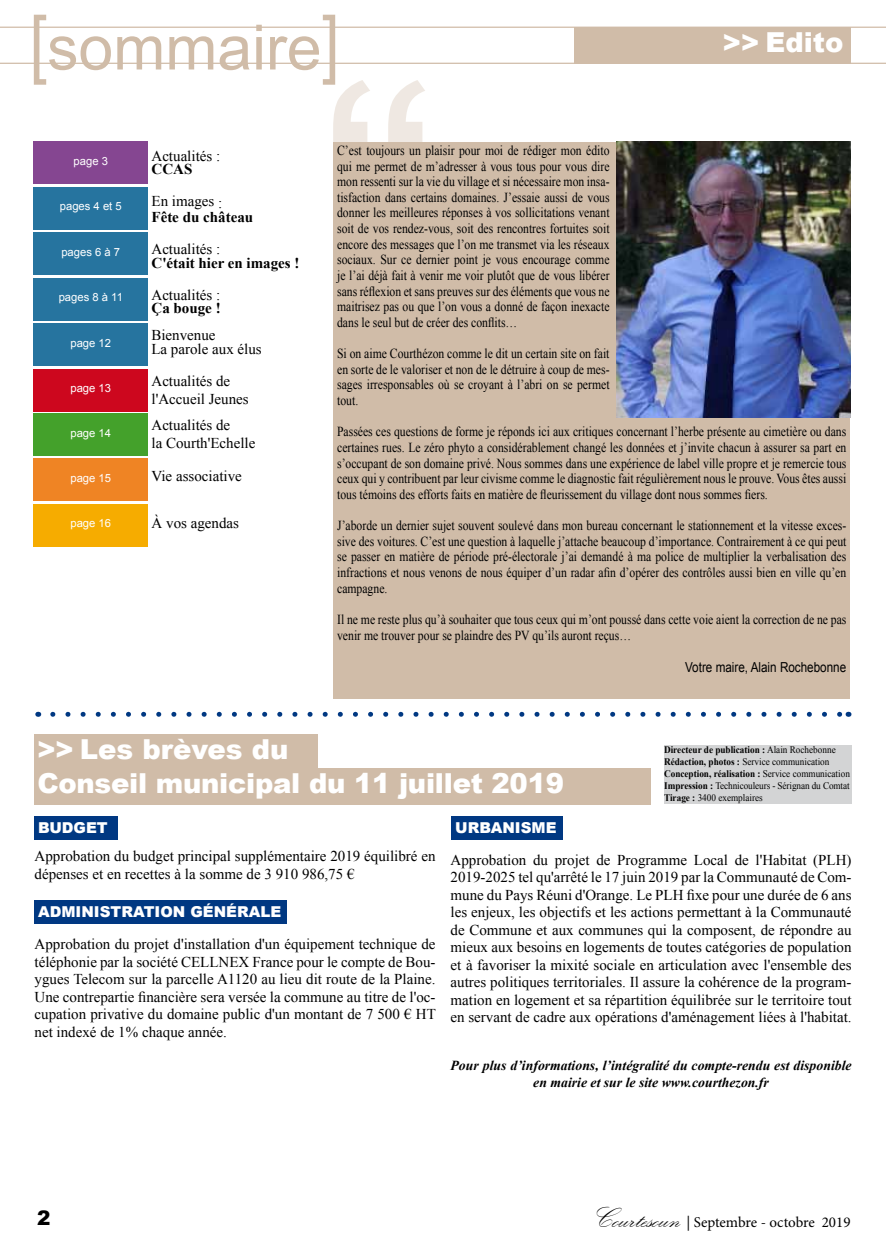
<style>
.page{position:relative;width:886px;height:1241px;background:#fff}
.page>*{position:absolute;margin:0;border:0;box-sizing:border-box;transform-origin:0 0}
.t1{font:62.5px "Arial";color:#d0bca8}
.t2{font:900 27.5px "Arial";letter-spacing:-.01em;color:#fff}
.t3{font:900 20px "Arial";color:#000}
.t4{font:15px/17.5px "Times New Roman";color:#000}
.t5{font:700 15px "Times New Roman";color:#000}
.t6{font:900 15px "Arial";color:#fff}
.t7{font:15px "Minion Pro";letter-spacing:-.005em;color:#000}
.t8{font:13.75px/15.6px "Times New Roman";color:#000;text-align:justify;scale:.85 1}
.t9{font:italic 700 13.75px/16.5px "Times New Roman";color:#000;text-align:center}
.t10{font:13.75px "Arial";color:#000;scale:.85 1}
.t11{font:11.25px "Arial";color:#fff}
.t12{font:10px/12px "Times New Roman";color:#000;scale:.92 1}
.s1{font-size:76.5px}
.s2{font-weight:700}
.s3{font-family:"Kunstler Script";font-size:30px}
</style>
<div class="page">
<svg style="left:53px;top:711px;width:787px;height:5px"></svg>
<div style="left:34px;top:734px;width:283px;height:34px;background:#d0bca8"></div>
<div style="left:664px;top:744px;width:187px;height:59px;background:#d3d4d5"></div>
<div style="left:573px;top:27px;width:277px;height:36px;background:#d0bca8"></div>
<hr style="left:0;top:27px;width:886px;height:1px;background:#d0bca8">
<hr style="left:0;top:63px;width:886px;height:1px;background:#d0bca8">
<div style="left:34px;top:768px;width:617px;height:36px;background:#d0bca8"></div>
<svg style="left:333px;top:80px;width:92px;height:74px"></svg>
<div style="left:334px;top:142px;width:516px;height:556px;background:#d0bca8"></div>
<div style="left:34px;top:278px;width:114px;height:43px;background:#26749f"></div>
<div style="left:34px;top:233px;width:114px;height:42px;background:#26749f"></div>
<div style="left:34px;top:142px;width:114px;height:42px;background:#854691"></div>
<div style="left:34px;top:187px;width:114px;height:42px;background:#26749f"></div>
<div style="left:34px;top:504px;width:114px;height:42px;background:#f6ac00"></div>
<div style="left:34px;top:458px;width:114px;height:43px;background:#ef8424"></div>
<div style="left:34px;top:324px;width:114px;height:42px;background:#26749f"></div>
<div style="left:34px;top:413px;width:114px;height:43px;background:#44a12b"></div>
<div style="left:35px;top:815px;width:83px;height:24px;background:#003882"></div>
<div style="left:35px;top:899px;width:252px;height:24px;background:#003882"></div>
<div style="left:34px;top:369px;width:114px;height:42px;background:#cd071e"></div>
<div style="left:452px;top:816px;width:111px;height:23px;background:#003882"></div>
<img style="left:617px;top:142px;width:233px;height:275px">
<h1 class="t1" style="left:30px;top:7px;width:311px"><span class="s1">[</span>sommaire<span class="s1">]</span></h1>
<h2 class="t2" style="left:723px;top:22px;width:122px">&gt;&gt; Edito</h2>
<p class="t11" style="left:74px;top:153px;width:36px">page 3</p>
<p class="t11" style="left:60px;top:199px;width:63px">pages 4 et 5</p>
<p class="t11" style="left:61px;top:244px;width:60px">pages 6 à 7</p>
<p class="t11" style="left:59px;top:290px;width:66px">pages 8 à 11</p>
<p class="t11" style="left:70px;top:335px;width:42px">page 12</p>
<p class="t11" style="left:70px;top:380px;width:42px">page 13</p>
<p class="t11" style="left:70px;top:425px;width:42px">page 14</p>
<p class="t11" style="left:70px;top:470px;width:42px">page 15</p>
<p class="t11" style="left:70px;top:516px;width:42px">page 16</p>
<p class="t4" style="left:151px;top:146px;width:70px">Actualités :</p>
<p class="t5" style="left:151px;top:159px;width:42px">CCAS</p>
<p class="t4" style="left:151px;top:192px;width:72px">En images :</p>
<p class="t5" style="left:151px;top:206px;width:103px">Fête du château</p>
<p class="t4" style="left:151px;top:240px;width:70px">Actualités :</p>
<p class="t5" style="left:151px;top:252px;width:150px">C'était hier en images !</p>
<p class="t4" style="left:151px;top:286px;width:70px">Actualités :</p>
<p class="t5" style="left:151px;top:298px;width:71px">Ça bouge !</p>
<p class="t4" style="left:151px;top:328px;width:112px;line-height:13.5px">Bienvenue<br>La parole aux élus</p>
<p class="t4" style="left:151px;top:371px;width:99px;line-height:18px">Actualités de l'Accueil Jeunes</p>
<p class="t4" style="left:151px;top:416px;width:105px;line-height:18px">Actualités de<br>la Courth'Echelle</p>
<p class="t4" style="left:151px;top:466px;width:92px">Vie associative</p>
<p class="t4" style="left:152px;top:513px;width:89px">À vos agendas</p>
<p class="t8" style="left:337px;top:142px;width:322px">C’est toujours un plaisir pour moi de rédiger mon édito qui me permet de m’adresser à vous tous pour vous dire mon ressenti sur la vie du village et si nécessaire mon insa&shy;tisfaction dans certains domaines. J’essaie aussi de vous donner les meilleures réponses à vos sollicitations venant soit de vos rendez-vous, soit des rencontres fortuites soit encore des messages que l’on me transmet via les réseaux sociaux. Sur ce dernier point je vous encourage comme je l’ai déjà fait à venir me voir plutôt que de vous libérer sans réflexion et sans preuves sur des éléments que vous ne maitrisez pas ou que l’on vous a donné de façon inexacte dans le seul but de créer des conflits…</p>
<p class="t8" style="left:337px;top:345px;width:322px">Si on aime Courthézon comme le dit un certain site on fait en sorte de le valoriser et non de le détruire à coup de mes&shy;sages irresponsables où se croyant à l’abri on se permet tout.</p>
<p class="t8" style="left:337px;top:423px;width:600px">Passées ces questions de forme je réponds ici aux critiques concernant l’herbe présente au cimetière ou dans certaines rues. Le zéro phyto a considérablement changé les données et j’invite chacun à assurer sa part en s’occupant de son domaine privé. Nous sommes dans une expérience de label ville propre et je remercie tous ceux qui y contribuent par leur civisme comme le diagnostic fait régulièrement nous le prouve. Vous êtes aussi tous témoins des efforts faits en matière de fleurissement du village dont nous sommes fiers.</p>
<p class="t8" style="left:337px;top:517px;width:601px">J’aborde un dernier sujet souvent soulevé dans mon bureau concernant le stationnement et la vitesse exces&shy;sive des voitures. C’est une question à laquelle j’attache beaucoup d’importance. Contrairement à ce qui peut se passer en matière de période pré-électorale j’ai demandé à ma police de multiplier la verbalisation des infractions et nous venons de nous équiper d’un radar afin d’opérer des contrôles aussi bien en ville qu’en campagne.</p>
<p class="t8" style="left:337px;top:611px;width:601px">Il ne me reste plus qu’à souhaiter que tous ceux qui m’ont poussé dans cette voie aient la correction de ne pas venir me trouver pour se plaindre des PV qu’ils auront reçus…</p>
<p class="t10" style="left:685px;top:657px;width:191px">Votre maire, Alain Rochebonne</p>
<h2 class="t2" style="left:37px;top:729px;width:253px">&gt;&gt; Les brèves du</h2>
<p class="t12" style="left:664px;top:743px;width:203px"><span class="s2">Directeur de publication :</span> Alain Rochebonne <span class="s2">Rédaction, photos :</span> Service communication <span class="s2">Conception, réalisation :</span> Service communication <span class="s2">Impression :</span> Technicouleurs - Sérignan du Comtat <span class="s2">Tirage :</span> 3400 exemplaires</p>
<h2 class="t2" style="left:37px;top:763px;width:528px">Conseil municipal du 11 juillet 2019</h2>
<p class="t6" style="left:38px;top:816px;width:71px">BUDGET</p>
<p class="t4" style="left:35px;top:847px;width:402px">Approbation du budget principal supplémentaire 2019 équilibré en dépenses et en recettes à la somme de 3 910 986,75 €</p>
<p class="t6" style="left:38px;top:900px;width:245px">ADMINISTRATION GÉNÉRALE</p>
<p class="t4" style="left:35px;top:934px;width:403px;text-align:justify">Approbation du projet d'installation d'un équipement technique de téléphonie par la société CELLNEX France pour le compte de Bou&shy;ygues Telecom sur la parcelle A1120 au lieu dit route de la Plaine.<br>Une contrepartie financière sera versée la commune au titre de l'oc&shy;cupation privative du domaine public d'un montant de 7 500 € HT net indexé de 1% chaque année.</p>
<p class="t6" style="left:455px;top:817px;width:103px">URBANISME</p>
<p class="t4" style="left:450px;top:850px;width:402px;text-align:justify">Approbation du projet de Programme Local de l'Habitat (PLH)<br>2019-2025 tel qu'arrêté le 17 juin 2019 par la Communauté de Com&shy;mune du Pays Réuni d'Orange. Le PLH fixe pour une durée de 6 ans les enjeux, les objectifs et les actions permettant à la Communauté de Commune et aux communes qui la composent, de répondre au mieux aux besoins en logements de toutes catégories de population et à favoriser la mixité sociale en articulation avec l'ensemble des autres politiques territoriales. Il assure la cohérence de la program&shy;mation en logement et sa répartition équilibrée sur le territoire tout en servant de cadre aux opérations d'aménagement liées à l'habitat.</p>
<p class="t9" style="left:451px;top:1056px;width:402px">Pour plus d’informations, l’intégralité du compte-rendu est disponible en mairie et sur le site www.courthezon.fr</p>
<h3 class="t3" style="left:37px;top:1203px;width:15px">2</h3>
<p class="t7" style="left:588px;top:1212px;width:264px"><span class="s3">Courtesoun</span> | Septembre - octobre 2019</p>
</div>
